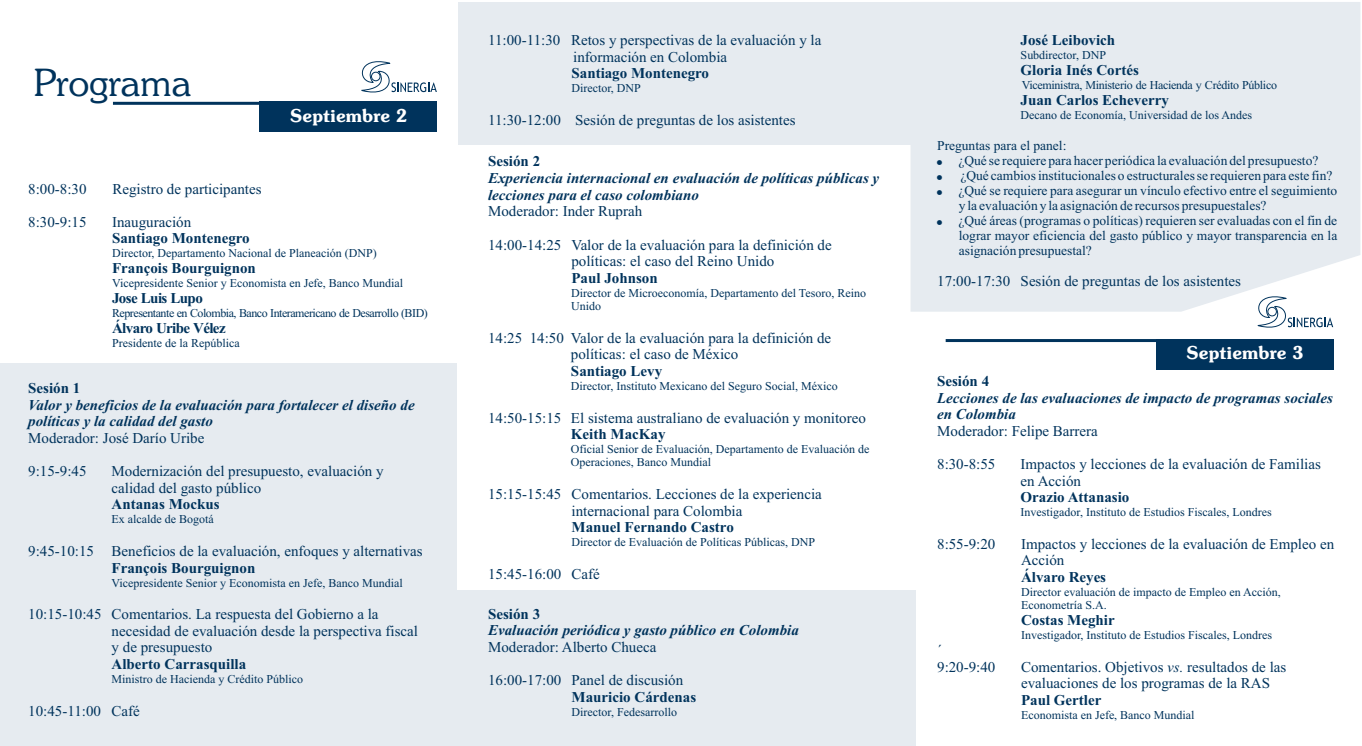
<style>
.page{position:relative;width:1362px;height:746px;background:#fff}
.page>*{position:absolute;margin:0;border:0;box-sizing:border-box;transform-origin:0 0}
.t1{font:37.8px "Souvenir Lt BT";color:#00335c}
.t2{font:700 18px "Souvenir Lt BT";color:#fff}
.t3{font:15px/16.6px "Times New Roman";color:#00335c}
.t4{font:700 15px "Times New Roman";color:#00335c}
.t5{font:italic 700 15px/16.6px "Times New Roman";color:#00335c}
.t6{font:700 15px "Times New Roman";letter-spacing:-.04em;color:#00335c}
.t7{font:13.5px/15px "Times New Roman";color:#00335c}
.t8{font:12px/13.4px "Times New Roman";color:#00335c}
.t9{font:12px "Times New Roman";letter-spacing:-.04em;color:#00335c}
.t10{font:12px "Times New Roman";letter-spacing:-.025em;color:#00335c}
.s1{font-style:italic}
</style>
<div class="page">
<div style="left:459px;top:2px;width:457px;height:142px;background:#e6ebf0"></div>
<div style="left:450px;top:590px;width:466px;height:156px;background:#e6ebf0"></div>
<div style="left:0;top:364px;width:457px;height:381px;background:#e6ebf0"></div>
<hr style="left:113px;top:102px;width:323px;height:3px;background:#00335c">
<div style="left:260px;top:102px;width:177px;height:30px;background:#00335c"></div>
<div style="left:911px;top:2px;width:449px;height:309px;background:#e6ebf0"></div>
<hr style="left:946px;top:339px;width:386px;height:3px;background:#00335c">
<div style="left:1156px;top:339px;width:177px;height:30px;background:#00335c"></div>
<svg style="left:361px;top:61px;width:76px;height:32px"></svg>
<div style="left:371px;top:72px;width:9px;height:9px;background:#fff;border:1px solid #00335c;border-radius:50%"></div>
<svg style="left:1253px;top:290px;width:80px;height:38px"></svg>
<div style="left:1267px;top:307px;width:10px;height:9px;background:#fff;border:1px solid #00335c;border-radius:50%"></div>
<svg style="left:937px;top:160px;width:5px;height:5px"></svg>
<svg style="left:937px;top:175px;width:5px;height:5px"></svg>
<svg style="left:937px;top:190px;width:5px;height:5px"></svg>
<svg style="left:937px;top:220px;width:5px;height:5px"></svg>
<h1 class="t1" style="left:34px;top:67px;width:159px">Programa</h1>
<p class="t2" style="left:290px;top:108px;width:119px">Septiembre 2</p>
<p class="t3" style="left:28px;top:182px;width:60px">8:00-8:30</p>
<p class="t3" style="left:112px;top:182px;width:151px">Registro de participantes</p>
<p class="t3" style="left:28px;top:215px;width:60px">8:30-9:15</p>
<p class="t3" style="left:112px;top:215px;width:81px">Inauguración</p>
<p class="t4" style="left:112px;top:233px;width:139px">Santiago Montenegro</p>
<p class="t8" style="left:112px;top:248px;width:266px">Director, Departamento Nacional de Planeación (DNP)</p>
<p class="t4" style="left:112px;top:263px;width:145px">François Bourguignon</p>
<p class="t8" style="left:112px;top:278px;width:293px">Vicepresidente Senior y Economista en Jefe, Banco Mundial</p>
<p class="t6" style="left:112px;top:293px;width:92px">Jose Luis Lupo</p>
<p class="t9" style="left:112px;top:309px;width:317px">Representante en Colombia, Banco Interamericano de Desarrollo (BID)</p>
<p class="t6" style="left:112px;top:323px;width:115px">Álvaro Uribe Vélez</p>
<p class="t8" style="left:112px;top:337px;width:129px">Presidente de la República</p>
<p class="t4" style="left:28px;top:383px;width:54px">Sesión 1</p>
<p class="t5" style="left:28px;top:398px;width:388px">Valor y beneficios de la evaluación para fortalecer el diseño de políticas y la calidad del gasto</p>
<p class="t3" style="left:28px;top:431px;width:178px">Moderador: José Darío Uribe</p>
<p class="t3" style="left:28px;top:464px;width:60px">9:15-9:45</p>
<p class="t3" style="left:112px;top:464px;width:273px">Modernización del presupuesto, evaluación y calidad del gasto público</p>
<p class="t4" style="left:112px;top:499px;width:109px">Antanas Mockus</p>
<p class="t8" style="left:112px;top:514px;width:104px">Ex alcalde de Bogotá</p>
<p class="t3" style="left:28px;top:544px;width:396px">9:45-10:15 Beneficios de la evaluación, enfoques y alternativas</p>
<p class="t4" style="left:112px;top:562px;width:145px">François Bourguignon</p>
<p class="t8" style="left:112px;top:577px;width:293px">Vicepresidente Senior y Economista en Jefe, Banco Mundial</p>
<p class="t3" style="left:112px;top:607px;width:308px;text-indent:-83px">10:15-10:45 Comentarios. La respuesta del Gobierno a la necesidad de evaluación desde la perspectiva fiscal y de presupuesto</p>
<p class="t4" style="left:112px;top:658px;width:136px">Alberto Carrasquilla</p>
<p class="t8" style="left:112px;top:673px;width:193px">Ministro de Hacienda y Crédito Público</p>
<p class="t3" style="left:28px;top:703px;width:113px">10:45-11:00 Café</p>
<p class="t3" style="left:573px;top:33px;width:250px;text-indent:-85px">11:00-11:30 Retos y perspectivas de la evaluación y la información en Colombia</p>
<p class="t4" style="left:572px;top:68px;width:139px">Santiago Montenegro</p>
<p class="t8" style="left:572px;top:83px;width:71px">Director, DNP</p>
<p class="t3" style="left:488px;top:113px;width:309px">11:30-12:00 Sesión de preguntas de los asistentes</p>
<p class="t4" style="left:488px;top:156px;width:54px">Sesión 2</p>
<p class="t5" style="left:488px;top:171px;width:393px">Experiencia internacional en evaluación de políticas públicas y lecciones para el caso colombiano</p>
<p class="t3" style="left:488px;top:204px;width:156px">Moderador: Inder Ruprah</p>
<p class="t3" style="left:572px;top:238px;width:262px;text-indent:-83px">14:00-14:25 Valor de la evaluación para la definición de políticas: el caso del Reino Unido</p>
<p class="t4" style="left:572px;top:273px;width:88px">Paul Johnson</p>
<p class="t8" style="left:571px;top:287px;width:296px">Director de Microeconomía, Departamento del Tesoro, Reino<br>Unido</p>
<p class="t3" style="left:571px;top:331px;width:262px;text-indent:-83px">14:25 14:50 Valor de la evaluación para la definición de políticas: el caso de México</p>
<p class="t4" style="left:571px;top:366px;width:93px">Santiago Levy</p>
<p class="t8" style="left:571px;top:380px;width:268px">Director, Instituto Mexicano del Seguro Social, México</p>
<p class="t3" style="left:488px;top:410px;width:379px">14:50-15:15 El sistema australiano de evaluación y monitoreo</p>
<p class="t4" style="left:571px;top:429px;width:96px">Keith MacKay</p>
<p class="t8" style="left:571px;top:443px;width:300px">Oficial Senior de Evaluación, Departamento de Evaluación de<br>Operaciones, Banco Mundial</p>
<p class="t3" style="left:488px;top:487px;width:335px;text-align:center">15:15-15:45 Comentarios. Lecciones de la experiencia internacional para Colombia</p>
<p class="t4" style="left:572px;top:522px;width:164px">Manuel Fernando Castro</p>
<p class="t8" style="left:572px;top:536px;width:245px">Director de Evaluación de Políticas Públicas, DNP</p>
<p class="t3" style="left:488px;top:566px;width:113px">15:45-16:00 Café</p>
<p class="t4" style="left:488px;top:608px;width:54px">Sesión 3</p>
<p class="t5" style="left:488px;top:623px;width:312px">Evaluación periódica y gasto público en Colombia</p>
<p class="t3" style="left:488px;top:640px;width:170px">Moderador: Alberto Chueca</p>
<p class="t3" style="left:488px;top:673px;width:197px">16:00-17:00 Panel de discusión</p>
<p class="t4" style="left:572px;top:691px;width:126px">Mauricio Cárdenas</p>
<p class="t8" style="left:572px;top:706px;width:107px">Director, Fedesarrollo</p>
<p class="t4" style="left:1021px;top:35px;width:96px">José Leibovich</p>
<p class="t8" style="left:1021px;top:50px;width:87px">Subdirector, DNP</p>
<p class="t4" style="left:1021px;top:65px;width:120px">Gloria Inés Cortés</p>
<p class="t10" style="left:1022px;top:81px;width:257px">Viceministra, Ministerio de Hacienda y Crédito Público</p>
<p class="t4" style="left:1021px;top:95px;width:150px">Juan Carlos Echeverry</p>
<p class="t8" style="left:1021px;top:109px;width:233px">Decano de Economía, Universidad de los Andes</p>
<p class="t7" style="left:958px;top:139px;width:380px;text-indent:-21px">Preguntas para el panel:<br>¿Qué se requiere para hacer periódica la evaluación del presupuesto? ¿Qué cambios institucionales o estructurales se requieren para este fin? ¿Qué se requiere para asegurar un vínculo efectivo entre el seguimiento y la evaluación y la asignación de recursos presupuestales?<br>¿Qué áreas (programas o políticas) requieren ser evaluadas con el fin de lograr mayor eficiencia del gasto público y mayor transparencia en la asignación presupuestal?</p>
<p class="t3" style="left:937px;top:274px;width:305px">17:00-17:30 Sesión de preguntas de los asistentes</p>
<p class="t2" style="left:1187px;top:345px;width:119px">Septiembre 3</p>
<p class="t4" style="left:937px;top:376px;width:54px">Sesión 4</p>
<p class="t5" style="left:937px;top:391px;width:397px">Lecciones de las evaluaciones de impacto de programas sociales en Colombia</p>
<p class="t3" style="left:937px;top:424px;width:162px">Moderador: Felipe Barrera</p>
<p class="t3" style="left:937px;top:457px;width:60px">8:30-8:55</p>
<p class="t3" style="left:1021px;top:457px;width:302px">Impactos y lecciones de la evaluación de Familias en Acción</p>
<p class="t4" style="left:1021px;top:492px;width:110px">Orazio Attanasio</p>
<p class="t8" style="left:1021px;top:506px;width:253px">Investigador, Instituto de Estudios Fiscales, Londres</p>
<p class="t3" style="left:937px;top:537px;width:60px">8:55-9:20</p>
<p class="t3" style="left:1021px;top:537px;width:315px">Impactos y lecciones de la evaluación de Empleo en<br>Acción</p>
<p class="t4" style="left:1021px;top:572px;width:87px">Álvaro Reyes</p>
<p class="t8" style="left:1021px;top:586px;width:261px">Director evaluación de impacto de Empleo en Acción,<br>Econometría S.A.</p>
<p class="t4" style="left:1021px;top:615px;width:95px">Costas Meghir</p>
<p class="t8" style="left:1021px;top:629px;width:253px">Investigador, Instituto de Estudios Fiscales, Londres</p>
<p class="t3" style="left:937px;top:643px;width:60px">´<br>9:20-9:40</p>
<p class="t3" style="left:1021px;top:660px;width:267px">Comentarios. Objetivos <span class="s1">vs.</span> resultados de las evaluaciones de los programas de la RAS</p>
<p class="t4" style="left:1021px;top:694px;width:82px">Paul Gertler</p>
<p class="t8" style="left:1021px;top:709px;width:175px">Economista en Jefe, Banco Mundial</p>
</div>
